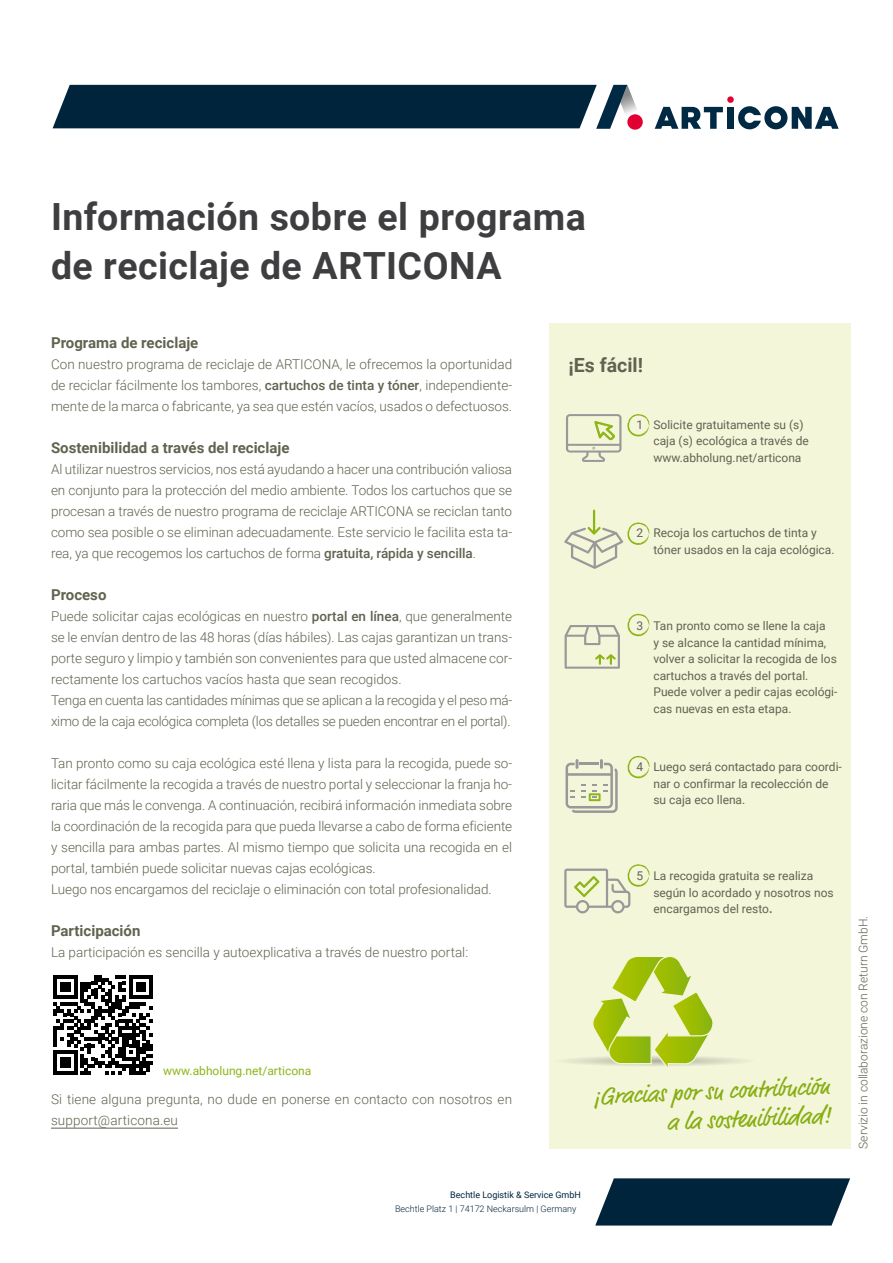
<style>
.page{position:relative;width:893px;height:1263px;background:#fff}
.page>*{position:absolute;margin:0;border:0;box-sizing:border-box;transform-origin:0 0}
.t1{font:700 37.5px/49.5px "Roboto";letter-spacing:.01em;color:#3e3d40}
.t2{font:24.45px/29.4px "Market OT";color:#8db517;text-align:right}
.t3{font:700 19.5px "Roboto";color:#626250}
.t4{font:700 15px "Roboto";color:#626250}
.t5{font:300 13.5px/21px "Roboto";letter-spacing:-.005em;color:#626250}
.t6{font:12px/16.5px "Roboto";color:#626250}
.t7{font:300 12px "Roboto";color:#626250}
.t8{font:12px "Roboto";color:#8db517}
.t9{font:300 9px "Roboto";color:#00243c}
.t10{font:9px "Roboto";color:#00243c}
.s1{font-weight:500}
.s2{font-weight:700}
</style>
<div class="page">
<svg style="left:595px;top:1178px;width:255px;height:47px;background:#14354b"></svg>
<svg style="left:727px;top:96px;width:7px;height:7px"></svg>
<svg style="left:655px;top:107px;width:68px;height:22px"></svg>
<div style="left:727px;top:107px;width:7px;height:22px;background:#002944"></div>
<svg style="left:738px;top:106px;width:101px;height:23px"></svg>
<svg style="left:53px;top:85px;width:584px;height:44px;background:#14354b"></svg>
<div style="left:627px;top:114px;width:16px;height:16px;background:#e20030;border-radius:50%"></div>
<div style="left:549px;top:323px;width:301px;height:825px;background:#f4f6da"></div>
<hr style="left:51px;top:1128px;width:127px;height:1px;background:#626250">
<svg style="left:627px;top:414px;width:23px;height:23px"></svg>
<svg style="left:627px;top:613px;width:23px;height:23px"></svg>
<svg style="left:627px;top:756px;width:23px;height:22px"></svg>
<svg style="left:566px;top:414px;width:55px;height:48px"></svg>
<svg style="left:565px;top:625px;width:55px;height:44px"></svg>
<svg style="left:564px;top:509px;width:86px;height:60px"></svg>
<svg style="left:566px;top:759px;width:52px;height:54px"></svg>
<svg style="left:564px;top:864px;width:86px;height:49px"></svg>
<svg style="left:567px;top:957px;width:175px;height:110px"></svg>
<svg style="left:53px;top:975px;width:100px;height:100px"></svg>
<h1 class="t1" style="left:51px;top:190px;width:536px">Información sobre el programa de reciclaje de ARTICONA</h1>
<p class="t4" style="left:51px;top:332px;width:149px">Programa de reciclaje</p>
<p class="t5" style="left:51px;top:353px;width:463px;text-align:justify">Con nuestro programa de reciclaje de ARTICONA, le ofrecemos la oportunidad de reciclar fácilmente los tambores, <span class="s1">cartuchos de tinta y tóner</span>, independiente&shy;mente de la marca o fabricante, ya sea que estén vacíos, usados o defectuosos.</p>
<p class="t4" style="left:51px;top:437px;width:240px">Sostenibilidad a través del reciclaje</p>
<p class="t5" style="left:51px;top:458px;width:463px;text-align:justify">Al utilizar nuestros servicios, nos está ayudando a hacer una contribución valiosa en conjunto para la protección del medio ambiente. Todos los cartuchos que se procesan a través de nuestro programa de reciclaje ARTICONA se reciclan tanto como sea posible o se eliminan adecuadamente. Este servicio le facilita esta ta&shy;rea, ya que recogemos los cartuchos de forma <span class="s1">gratuita, rápida y sencilla</span>.</p>
<p class="t4" style="left:51px;top:584px;width:57px">Proceso</p>
<p class="t5" style="left:51px;top:605px;width:463px">Puede solicitar cajas ecológicas en nuestro <span class="s1">portal en línea</span>, que generalmente se le envían dentro de las 48 horas (días hábiles). Las cajas garantizan un trans&shy;porte seguro y limpio y también son convenientes para que usted almacene cor&shy;rectamente los cartuchos vacíos hasta que sean recogidos.<br>Tenga en cuenta las cantidades mínimas que se aplican a la recogida y el peso má&shy;ximo de la caja ecológica completa (los detalles se pueden encontrar en el portal).</p>
<p class="t5" style="left:51px;top:752px;width:463px">Tan pronto como su caja ecológica esté llena y lista para la recogida, puede so&shy;licitar fácilmente la recogida a través de nuestro portal y seleccionar la franja ho&shy;raria que más le convenga. A continuación, recibirá información inmediata sobre la coordinación de la recogida para que pueda llevarse a cabo de forma eficiente y sencilla para ambas partes. Al mismo tiempo que solicita una recogida en el portal, también puede solicitar nuevas cajas ecológicas.<br>Luego nos encargamos del reciclaje o eliminación con total profesionalidad.</p>
<p class="t4" style="left:51px;top:920px;width:91px">Participación</p>
<p class="t5" style="left:51px;top:941px;width:419px">La participación es sencilla y autoexplicativa a través de nuestro portal:</p>
<p class="t8" style="left:163px;top:1062px;width:150px">www.abholung.net/articona</p>
<p class="t5" style="left:51px;top:1088px;width:463px">Si tiene alguna pregunta, no dude en ponerse en contacto con nosotros en support@articona.eu</p>
<h3 class="t3" style="left:568px;top:351px;width:76px">¡Es fácil!</h3>
<p class="t6" style="left:653px;top:416px;width:157px;text-indent:-17px">1 Solicite gratuitamente su (s) caja (s) ecológica a través de www.abholung.net/articona</p>
<p class="t6" style="left:653px;top:524px;width:183px;text-indent:-17px">2 Recoja los cartuchos de tinta y tóner usados en la caja ecológica.</p>
<p class="t6" style="left:653px;top:617px;width:186px;text-indent:-17px">3 Tan pronto como se llene la caja<br>y se alcance la cantidad mínima, volver a solicitar la recogida de los cartuchos a través del portal.<br>Puede volver a pedir cajas ecológi&shy;cas nuevas en esta etapa.</p>
<p class="t6" style="left:653px;top:758px;width:190px;text-indent:-17px">4 Luego será contactado para coordi&shy;nar o confirmar la recolección de su caja eco llena.</p>
<p class="t6" style="left:653px;top:867px;width:182px;text-indent:-17px">5 La recogida gratuita se realiza según lo acordado y nosotros nos encargamos del resto<span class="s2">.</span></p>
<h2 class="t2" style="left:591px;top:1084px;width:239px;rotate:-3deg">¡Gracias por su contribución a la sostenibilidad!</h2>
<p class="t7" style="left:855px;top:1148px;width:234px;rotate:-90deg">Servizio in collaborazione con Return GmbH.</p>
<p class="t10" style="left:450px;top:1189px;width:132px">Bechtle Logistik &amp; Service GmbH</p>
<p class="t9" style="left:395px;top:1202px;width:183px">Bechtle Platz 1 | 74172 Neckarsulm | Germany</p>
</div>
